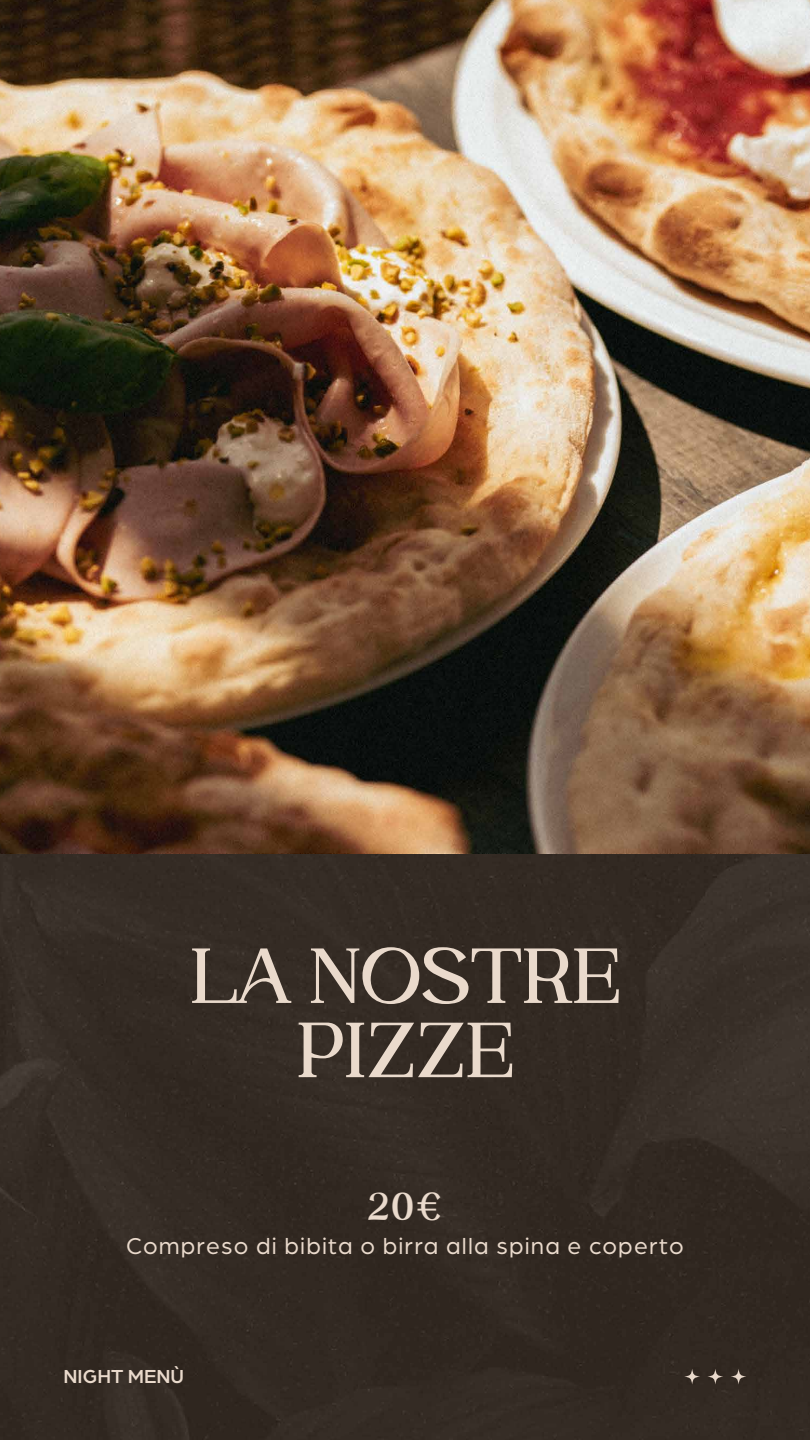
<style>
.page{position:relative;width:810px;height:1440px;background:#fff}
.page>*{position:absolute;margin:0;border:0;box-sizing:border-box;transform-origin:0 0}
.t1{font:700 78.82px/74.2px "CASTLEROCKS";letter-spacing:-.05em;color:#eadacc;text-align:center}
.t2{font:700 40.58px "CASTLEROCKS";color:#eadacc}
.t3{font:24.38px "Arboria";letter-spacing:.05em;color:#eadacc}
.t4{font:500 20.1px "Arboria";color:#eadacc}
</style>
<div class="page">
<div style="left:0;top:854px;width:810px;height:586px;background:#332a23"></div>
<svg style="left:684px;top:1369px;width:16px;height:16px"></svg>
<svg style="left:707px;top:1369px;width:16px;height:16px"></svg>
<svg style="left:731px;top:1369px;width:15px;height:16px"></svg>
<img style="left:0;top:0;width:810px;height:854px">
<h1 class="t1" style="left:188px;top:947px;width:435px">LA NOSTRE<br>PIZZE</h1>
<h2 class="t2" style="left:367px;top:1184px;width:78px">20€</h2>
<p class="t3" style="left:126px;top:1230px;width:559px">Compreso di bibita o birra alla spina e coperto</p>
<p class="t4" style="left:64px;top:1362px;width:122px">NIGHT MENÙ</p>
</div>
